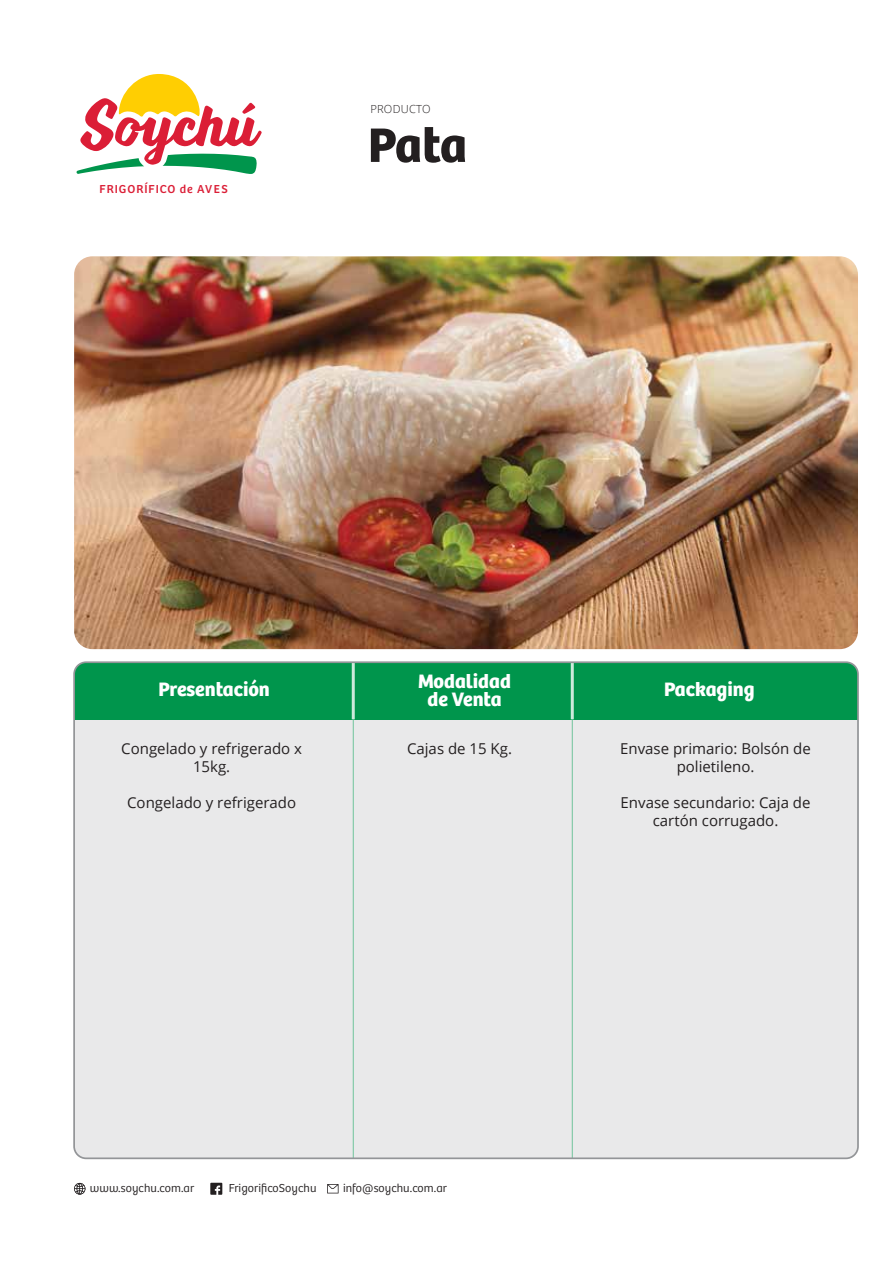
<style>
.page{position:relative;width:893px;height:1263px;background:#fff}
.page>*{position:absolute;margin:0;border:0;box-sizing:border-box;transform-origin:0 0}
.t1{font:700 50.1px "Bree";color:#231f20}
.t2{font:700 20.1px/17.9px "Bree";color:#fff;text-align:center}
.t3{font:15px/18px "Open Sans";color:#231f20;text-align:center}
.t4{font:300 12px "Bree";letter-spacing:.005em;color:#231f20}
.t5{font:12px "Bree";letter-spacing:.08em;color:#db1e36}
.t6{font:300 11.1px "Open Sans";letter-spacing:.02em;color:#231f20}
</style>
<div class="page">
<div style="left:74px;top:662px;width:784px;height:496px;background:#e9e9ea;border-radius:12px"></div>
<div style="left:74px;top:662px;width:784px;height:57px;background:#00954c"></div>
<hr style="left:352px;top:662px;width:3px;height:57px;background:#cceadb">
<hr style="left:571px;top:662px;width:3px;height:57px;background:#cceadb">
<hr style="left:353px;top:719px;width:1px;height:439px;background:#70c49b">
<hr style="left:572px;top:719px;width:1px;height:439px;background:#70c49b">
<svg style="left:210px;top:1183px;width:12px;height:12px"></svg>
<svg style="left:327px;top:1184px;width:12px;height:9px"></svg>
<svg style="left:74px;top:1183px;width:11px;height:11px"></svg>
<svg style="left:76px;top:74px;width:186px;height:100px"></svg>
<img style="left:74px;top:256px;width:784px;height:393px">
<p class="t6" style="left:370px;top:101px;width:62px">PRODUCTO</p>
<p class="t5" style="left:99px;top:181px;width:130px">FRIGORÍFICO de AVES</p>
<h1 class="t1" style="left:368px;top:114px;width:101px">Pata</h1>
<h2 class="t2" style="left:158px;top:680px;width:113px">Presentación</h2>
<h2 class="t2" style="left:418px;top:673px;width:94px">Modalidad de Venta</h2>
<h2 class="t2" style="left:664px;top:680px;width:92px">Packaging</h2>
<p class="t3" style="left:121px;top:739px;width:182px">Congelado y refrigerado x</p>
<p class="t3" style="left:407px;top:739px;width:106px">Cajas de 15 Kg.</p>
<p class="t3" style="left:193px;top:757px;width:39px">15kg.</p>
<p class="t3" style="left:127px;top:793px;width:171px">Congelado y refrigerado</p>
<p class="t3" style="left:620px;top:739px;width:192px">Envase primario: Bolsón de polietileno.</p>
<p class="t3" style="left:621px;top:793px;width:191px">Envase secundario: Caja de cartón corrugado.</p>
<p class="t4" style="left:90px;top:1181px;width:106px">www.soychu.com.ar</p>
<p class="t4" style="left:229px;top:1181px;width:89px">FrigorificoSoychu</p>
<p class="t4" style="left:343px;top:1181px;width:106px">info@soychu.com.ar</p>
</div>
